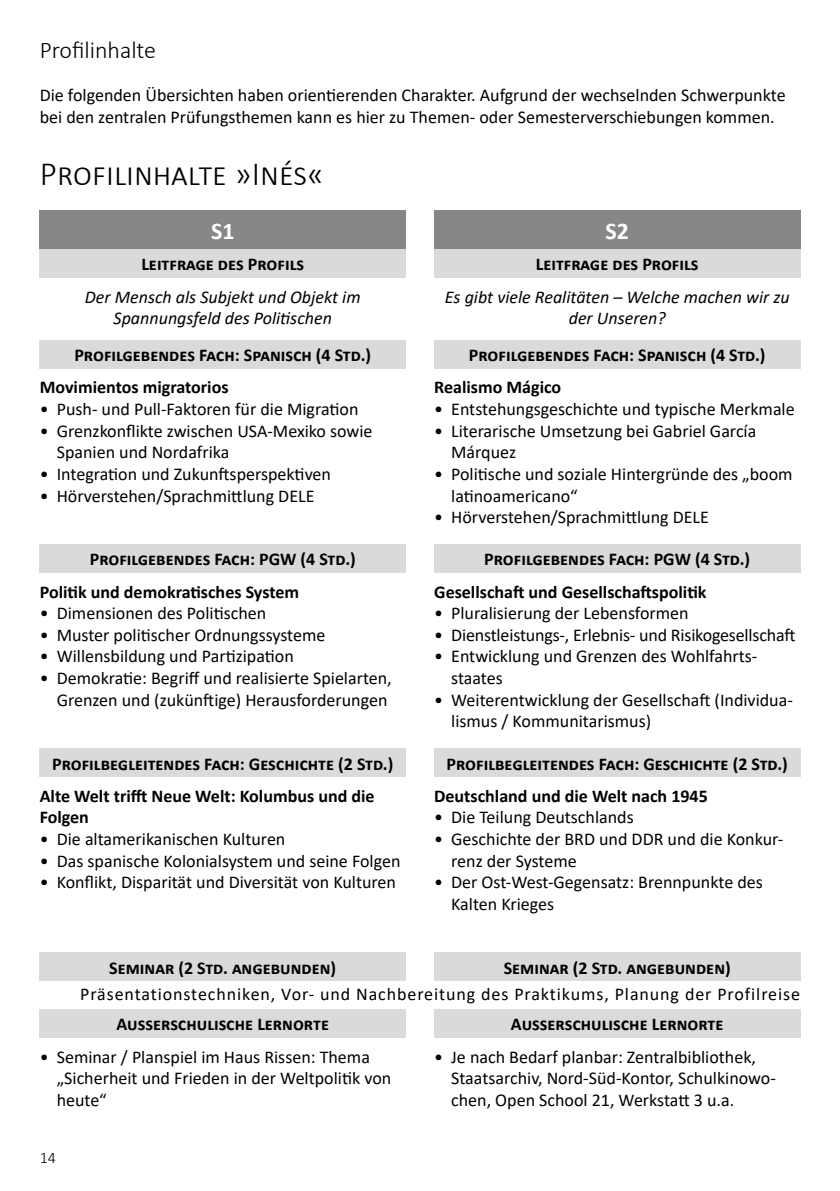
<style>
.page{position:relative;width:840px;height:1191px;background:#fff}
.page>*{position:absolute;margin:0;border:0;box-sizing:border-box;transform-origin:0 0}
.t1{font:300 34px "Calibri";color:#000}
.t2{font:300 24px "Calibri";color:#000}
.t3{font:700 24px "Calibri";color:#fff}
.t4{font:18px/21.6px "Calibri";color:#000}
.t5{font:700 18px/21.6px "Calibri";color:#000}
.t6{font:italic 18px/21.6px "Calibri";color:#000;text-align:center}
.t7{font:18px "Calibri";letter-spacing:.05em;color:#000}
.t8{font:300 16px "Calibri";color:#000}
</style>
<div class="page">
<div style="left:40px;top:210px;width:365px;height:39px;background:#878787"></div>
<div style="left:434px;top:210px;width:365px;height:39px;background:#878787"></div>
<div style="left:40px;top:340px;width:365px;height:29px;background:#dadada"></div>
<div style="left:434px;top:340px;width:365px;height:29px;background:#dadada"></div>
<div style="left:40px;top:544px;width:365px;height:29px;background:#dadada"></div>
<div style="left:434px;top:544px;width:365px;height:29px;background:#dadada"></div>
<div style="left:40px;top:748px;width:365px;height:29px;background:#dadada"></div>
<div style="left:434px;top:748px;width:365px;height:29px;background:#dadada"></div>
<div style="left:40px;top:1009px;width:365px;height:28px;background:#dadada"></div>
<div style="left:434px;top:1009px;width:365px;height:28px;background:#dadada"></div>
<div style="left:40px;top:952px;width:365px;height:29px;background:#dadada"></div>
<div style="left:434px;top:952px;width:365px;height:29px;background:#dadada"></div>
<div style="left:40px;top:249px;width:365px;height:29px;background:#dadada"></div>
<div style="left:434px;top:249px;width:365px;height:29px;background:#dadada"></div>
<h2 class="t2" style="left:40px;top:35px;width:118px">Profilinhalte</h2>
<p class="t4" style="left:40px;top:84px;width:747px">Die folgenden Übersichten haben orientierenden Charakter. Aufgrund der wechselnden Schwerpunkte bei den zentralen Prüfungsthemen kann es hier zu Themen- oder Semesterverschiebungen kommen.</p>
<h1 class="t1" style="left:40px;top:153px;width:286px">Profilinhalte »Inés«</h1>
<h2 class="t3" style="left:211px;top:214px;width:25px">S1</h2>
<h2 class="t3" style="left:605px;top:214px;width:25px">S2</h2>
<p class="t5" style="left:141px;top:253px;width:164px">Leitfrage des Profils</p>
<p class="t5" style="left:535px;top:253px;width:164px">Leitfrage des Profils</p>
<p class="t6" style="left:85px;top:285px;width:277px">Der Mensch als Subjekt und Objekt im<br>Spannungsfeld des Politischen</p>
<p class="t6" style="left:444px;top:285px;width:346px">Es gibt viele Realitäten – Welche machen wir zu der Unseren?</p>
<p class="t5" style="left:74px;top:344px;width:298px">Profilgebendes Fach: Spanisch (4 Std.)</p>
<p class="t5" style="left:468px;top:344px;width:298px">Profilgebendes Fach: Spanisch (4 Std.)</p>
<p class="t5" style="left:40px;top:376px;width:190px">Movimientos migratorios</p>
<p class="t4" style="left:40px;top:398px;width:320px">• Push- und Pull-Faktoren für die Migration</p>
<p class="t4" style="left:57px;top:419px;width:317px;text-indent:-17px">• Grenzkonflikte zwischen USA-Mexiko sowie<br>Spanien und Nordafrika</p>
<p class="t4" style="left:40px;top:463px;width:293px">• Integration und Zukunftsperspektiven</p>
<p class="t4" style="left:40px;top:484px;width:276px">• Hörverstehen/Sprachmittlung DELE</p>
<p class="t5" style="left:434px;top:376px;width:128px">Realismo Mágico</p>
<p class="t4" style="left:434px;top:398px;width:362px">• Entstehungsgeschichte und typische Merkmale</p>
<p class="t4" style="left:451px;top:419px;width:306px;text-indent:-17px">• Literarische Umsetzung bei Gabriel García<br>Márquez</p>
<p class="t4" style="left:451px;top:463px;width:343px;text-indent:-17px">• Politische und soziale Hintergründe des „boom latinoamericano“</p>
<p class="t4" style="left:434px;top:506px;width:276px">• Hörverstehen/Sprachmittlung DELE</p>
<p class="t5" style="left:90px;top:548px;width:267px">Profilgebendes Fach: PGW (4 Std.)</p>
<p class="t5" style="left:484px;top:548px;width:267px">Profilgebendes Fach: PGW (4 Std.)</p>
<p class="t5" style="left:40px;top:580px;width:261px">Politik und demokratisches System</p>
<p class="t4" style="left:40px;top:602px;width:228px">• Dimensionen des Politischen</p>
<p class="t4" style="left:40px;top:623px;width:287px">• Muster politischer Ordnungssysteme</p>
<p class="t4" style="left:40px;top:645px;width:255px">• Willensbildung und Partizipation</p>
<p class="t4" style="left:40px;top:667px;width:353px;text-align:right">• Demokratie: Begriff und realisierte Spielarten,<br>Grenzen und (zukünftige) Herausforderungen</p>
<p class="t5" style="left:434px;top:580px;width:274px">Gesellschaft und Gesellschaftspolitik</p>
<p class="t4" style="left:434px;top:602px;width:256px">• Pluralisierung der Lebensformen</p>
<p class="t4" style="left:434px;top:623px;width:362px">• Dienstleistungs-, Erlebnis- und Risikogesellschaft</p>
<p class="t4" style="left:451px;top:645px;width:307px;text-indent:-17px">• Entwicklung und Grenzen des Wohlfahrts&shy;staates</p>
<p class="t4" style="left:451px;top:688px;width:343px;text-indent:-17px">• Weiterentwicklung der Gesellschaft (Individua&shy;lismus / Kommunitarismus)</p>
<p class="t5" style="left:52px;top:752px;width:342px">Profilbegleitendes Fach: Geschichte (2 Std.)</p>
<p class="t5" style="left:446px;top:752px;width:342px">Profilbegleitendes Fach: Geschichte (2 Std.)</p>
<p class="t5" style="left:40px;top:785px;width:336px">Alte Welt trifft Neue Welt: Kolumbus und die<br>Folgen</p>
<p class="t4" style="left:40px;top:828px;width:247px">• Die altamerikanischen Kulturen</p>
<p class="t4" style="left:40px;top:849px;width:362px">• Das spanische Kolonialsystem und seine Folgen</p>
<p class="t4" style="left:40px;top:871px;width:357px">• Konflikt, Disparität und Diversität von Kulturen</p>
<p class="t5" style="left:434px;top:785px;width:275px">Deutschland und die Welt nach 1945</p>
<p class="t4" style="left:434px;top:806px;width:201px">• Die Teilung Deutschlands</p>
<p class="t4" style="left:451px;top:828px;width:333px;text-indent:-17px">• Geschichte der BRD und DDR und die Konkur&shy;renz der Systeme</p>
<p class="t4" style="left:451px;top:871px;width:313px;text-indent:-17px">• Der Ost-West-Gegensatz: Brennpunkte des<br>Kalten Krieges</p>
<p class="t5" style="left:109px;top:956px;width:228px">Seminar (2 Std. angebunden)</p>
<p class="t5" style="left:503px;top:956px;width:228px">Seminar (2 Std. angebunden)</p>
<p class="t7" style="left:80px;top:981px;width:721px">Präsentationstechniken, Vor- und Nachbereitung des Praktikums, Planung der Profilreise</p>
<p class="t5" style="left:116px;top:1013px;width:214px">Ausserschulische Lernorte</p>
<p class="t5" style="left:510px;top:1013px;width:214px">Ausserschulische Lernorte</p>
<p class="t4" style="left:57px;top:1045px;width:336px;text-indent:-17px">• Seminar / Planspiel im Haus Rissen: Thema „Sicherheit und Frieden in der Weltpolitik von heute“</p>
<p class="t4" style="left:451px;top:1045px;width:326px;text-indent:-17px">• Je nach Bedarf planbar: Zentralbibliothek,<br>Staatsarchiv, Nord-Süd-Kontor, Schulkinowo&shy;chen, Open School 21, Werkstatt 3 u.a.</p>
<p class="t8" style="left:40px;top:1147px;width:18px">14</p>
</div>
